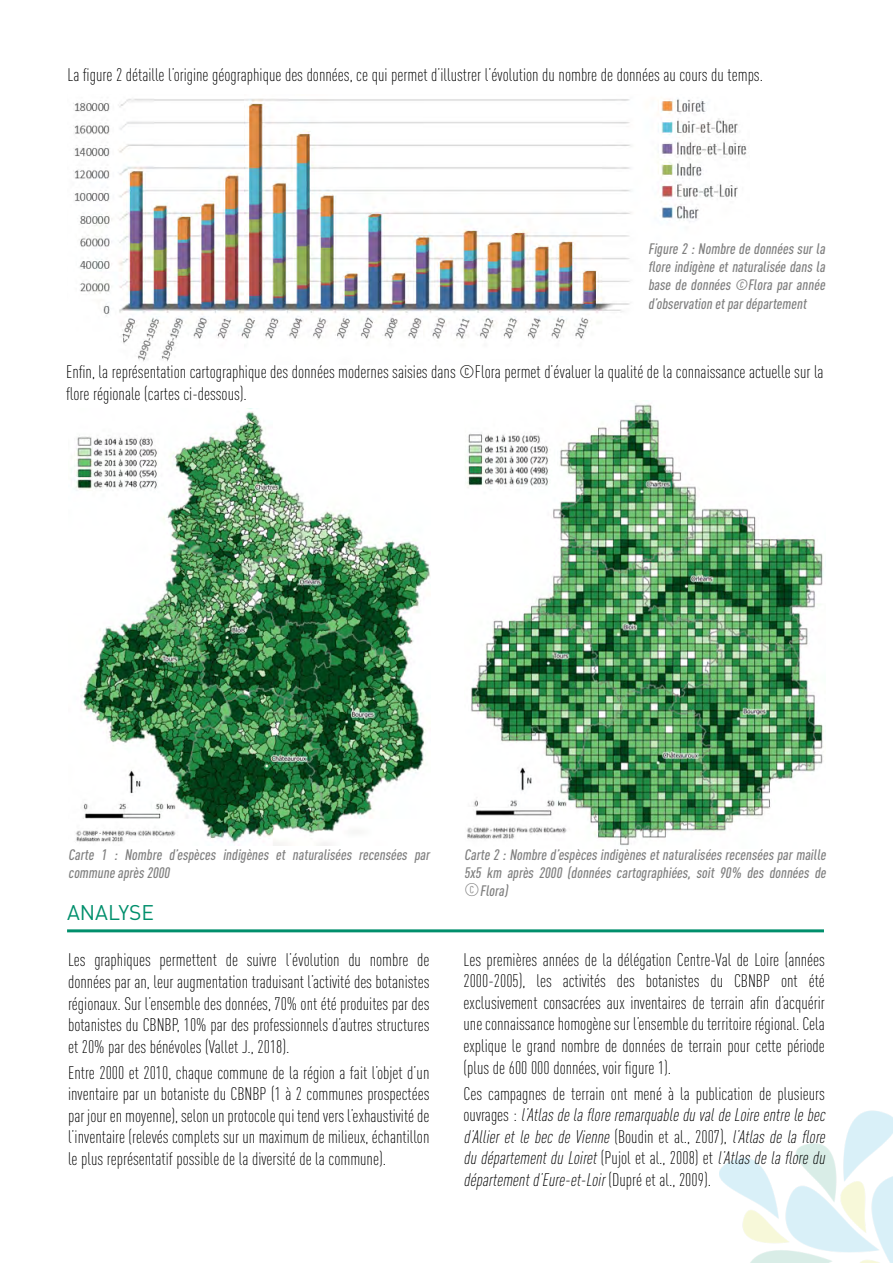
<style>
.page{position:relative;width:893px;height:1263px;background:#fff}
.page>*{position:absolute;margin:0;border:0;box-sizing:border-box;transform-origin:0 0}
.t1{font:21px "DINOT";color:#008f6c}
.t2{font:300 condensed 18px/21.6px "DINOT";color:#000;text-align:justify}
.t3{font:italic 300 condensed 18px/21.6px "DINOT";color:#000}
.t4{font:italic 500 condensed 15px/18px "DINOT";color:#7f7f7f;text-align:justify}
.s1{font-weight:300;font-style:normal;font-size:18px}
.s2{font-style:normal}
</style>
<div class="page">
<img style="left:719px;top:1110px;width:174px;height:153px">
<img style="left:73px;top:98px;width:674px;height:264px">
<img style="left:74px;top:411px;width:356px;height:434px">
<img style="left:465px;top:400px;width:361px;height:446px">
<hr style="left:67px;top:929px;width:757px;height:3px;background:#008f6c">
<p class="t2" style="left:67px;top:63px;width:697px">La figure 2 détaille l’origine géographique des données, ce qui permet d’illustrer l’évolution du nombre de données au cours du temps.</p>
<p class="t4" style="left:648px;top:239px;width:181px">Figure2 :Nombrededonnéessurla floreindigèneetnaturaliséedansla base de données ©Flora par année d’observation etpardépartement</p>
<p class="t2" style="left:66px;top:360px;width:759px">Enfin, la représentation cartographique des données modernes saisies dans ©Flora permet d’évaluer la qualité de la connaissance actuelle sur la flore régionale (cartes ci-dessous).</p>
<p class="t4" style="left:68px;top:844px;width:366px">Carte 1 : Nombre d’espèces indigènes et naturalisées recensées par communeaprès2000</p>
<p class="t1" style="left:67px;top:898px;width:89px">ANALYSE</p>
<p class="t2" style="left:68px;top:948px;width:363px">Les graphiques permettent de suivre l’évolution du nombre de données par an, leur augmentation traduisant l’activité des botanistes régionaux. Sur l’ensemble des données, 70% ont été produites par des botanistes du CBNBP, 10% par des professionnels d’autres structures et 20% par des bénévoles (Vallet J., 2018).</p>
<p class="t2" style="left:68px;top:1060px;width:363px">Entre 2000 et 2010, chaque commune de la région a fait l’objet d’un inventaire par un botaniste du CBNBP (1 à 2 communes prospectées par jour en moyenne), selon un protocole qui tend vers l’exhaustivité de l’inventaire (relevés complets sur un maximum de milieux, échantillon le plus représentatif possible de la diversité de la commune).</p>
<p class="t4" style="left:464px;top:844px;width:366px">Carte2 :Nombred’espècesindigènesetnaturaliséesrecenséesparmaille 5x5 km après 2000 (données cartographiées, soit 90% des données de <span class="s1">©</span> Flora)</p>
<p class="t2" style="left:463px;top:948px;width:363px">Les premières années de la délégation Centre-Val de Loire (années 2000-2005), les activités des botanistes du CBNBP ont été exclusivement consacrées aux inventaires de terrain afin d’acquérir une connaissance homogène sur l’ensemble du territoire régional. Cela explique le grand nombre de données de terrain pour cette période (plus de 600 000 données, voir figure 1).</p>
<p class="t3" style="left:463px;top:1081px;width:367px"><span class="s2">Ces campagnes de terrain ont mené à la publication de plusieurs o u v r a g e s :</span> l’AtlasdelafloreremarquableduvaldeLoireentrelebec d’Allier et le bec de Vienne <span class="s2">( B o u d i n e t a l . , 2 0 0 7 ) ,</span> l’Atlas de la flore dudépartementduLoiret<span class="s2">( P u j o l e t a l . , 2 0 0 8 ) e t</span> l’Atlasdelafloredu départementd’Eure-et-Loir<span class="s2">( D u p ré et a l . , 2 0 0 9 ) .</span></p>
</div>
